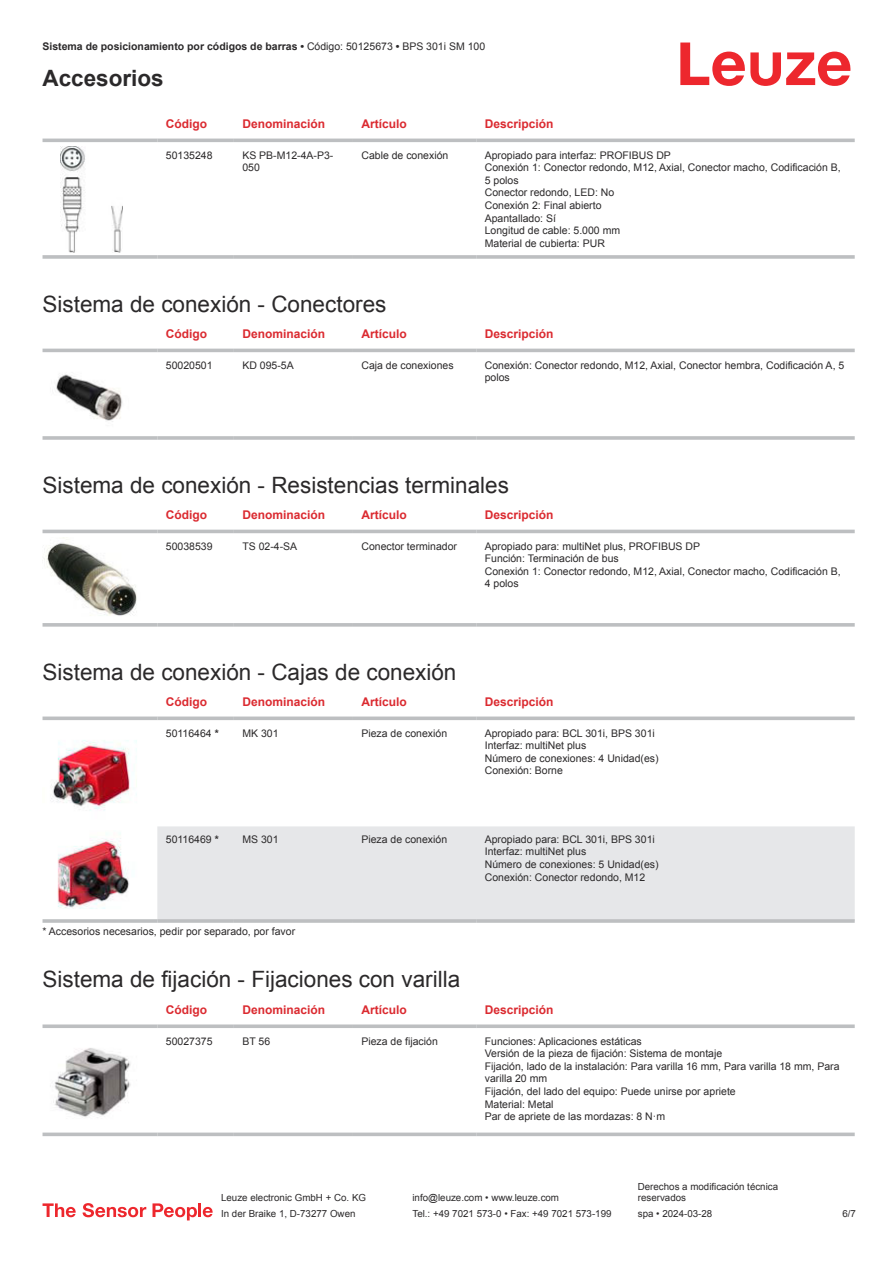
<style>
.page{position:relative;width:893px;height:1263px;background:#fff}
.page>*{position:absolute;margin:0;border:0;box-sizing:border-box;transform-origin:0 0}
.t1{font:22.5px "Arial";color:#2b292a}
.t2{font:700 22.5px "Arial";color:#2b292a}
.t3{font:700 12px "Arial";color:#db2a30}
.t4{font:10.5px/12.6px "Arial";color:#2b292a}
.t5{font:700 10.5px "Arial";color:#2b292a}
.t6{font:9.75px/11.7px "Arial";color:#2b292a}
.s1{font-weight:400}
.s2{font-weight:700}
</style>
<div class="page">
<svg style="left:680px;top:43px;width:170px;height:43px"></svg>
<svg style="left:43px;top:138px;width:812px;height:1px"></svg>
<hr style="left:43px;top:139px;width:114px;height:3px;background:#bdbfc1">
<hr style="left:157px;top:139px;width:77px;height:3px;background:#bdbfc1">
<hr style="left:234px;top:139px;width:119px;height:3px;background:#bdbfc1">
<hr style="left:353px;top:139px;width:123px;height:3px;background:#bdbfc1">
<hr style="left:476px;top:139px;width:379px;height:3px;background:#bdbfc1">
<svg style="left:43px;top:255px;width:114px;height:4px"></svg>
<hr style="left:157px;top:255px;width:77px;height:4px;background:#c7c8ca">
<hr style="left:234px;top:255px;width:119px;height:4px;background:#bdbfc1">
<svg style="left:353px;top:255px;width:123px;height:4px"></svg>
<hr style="left:476px;top:255px;width:379px;height:4px;background:#c7c8ca">
<img style="left:60px;top:146px;width:63px;height:107px">
<svg style="left:43px;top:348px;width:812px;height:5px;fill:#efeff0"></svg>
<hr style="left:43px;top:349px;width:114px;height:3px;background:#bdbfc1">
<hr style="left:157px;top:349px;width:77px;height:3px;background:#bdbfc1">
<hr style="left:234px;top:349px;width:119px;height:3px;background:#bdbfc1">
<hr style="left:353px;top:349px;width:123px;height:3px;background:#bdbfc1">
<hr style="left:476px;top:349px;width:379px;height:3px;background:#bdbfc1">
<hr style="left:43px;top:436px;width:114px;height:4px;background:#bdbfc1">
<hr style="left:157px;top:436px;width:77px;height:4px;background:#c8cacb">
<hr style="left:234px;top:436px;width:119px;height:4px;background:#c3c5c6">
<hr style="left:353px;top:436px;width:123px;height:4px;background:#bdbfc1">
<hr style="left:476px;top:436px;width:379px;height:4px;background:#c8cacb">
<img style="left:56px;top:374px;width:67px;height:48px">
<div style="left:43px;top:529px;width:812px;height:5px;background:#efeff0"></div>
<hr style="left:43px;top:530px;width:114px;height:3px;background:#bdbfc1">
<hr style="left:157px;top:530px;width:77px;height:3px;background:#bdbfc1">
<hr style="left:234px;top:530px;width:119px;height:3px;background:#bdbfc1">
<hr style="left:353px;top:530px;width:123px;height:3px;background:#bdbfc1">
<hr style="left:476px;top:530px;width:379px;height:3px;background:#bdbfc1">
<svg style="left:43px;top:623px;width:114px;height:4px"></svg>
<svg style="left:157px;top:623px;width:77px;height:4px"></svg>
<svg style="left:234px;top:623px;width:119px;height:4px"></svg>
<svg style="left:353px;top:623px;width:123px;height:4px"></svg>
<svg style="left:476px;top:623px;width:379px;height:4px;background:#c3c5c7"></svg>
<img style="left:44px;top:537px;width:93px;height:79px">
<div style="left:157px;top:826px;width:698px;height:93px;background:#e6e7e9"></div>
<svg style="left:43px;top:716px;width:114px;height:4px"></svg>
<svg style="left:157px;top:716px;width:77px;height:4px"></svg>
<svg style="left:234px;top:716px;width:119px;height:4px"></svg>
<svg style="left:353px;top:716px;width:123px;height:4px"></svg>
<svg style="left:476px;top:716px;width:379px;height:4px;background:#c5c7c9"></svg>
<hr style="left:43px;top:919px;width:114px;height:4px;background:#c3c5c7">
<hr style="left:157px;top:919px;width:77px;height:4px;background:#c6c7c9">
<hr style="left:234px;top:919px;width:119px;height:4px;background:#bdbfc1">
<hr style="left:353px;top:919px;width:123px;height:4px;background:#bdbfc1">
<hr style="left:476px;top:919px;width:379px;height:4px;background:#c6c7c9">
<img style="left:51px;top:740px;width:86px;height:71px">
<img style="left:57px;top:833px;width:72px;height:76px">
<svg style="left:43px;top:1136px;width:811px;height:1px"></svg>
<svg style="left:43px;top:1024px;width:114px;height:4px"></svg>
<svg style="left:157px;top:1024px;width:77px;height:4px"></svg>
<svg style="left:234px;top:1024px;width:119px;height:4px"></svg>
<svg style="left:353px;top:1024px;width:123px;height:4px"></svg>
<svg style="left:476px;top:1024px;width:379px;height:4px;background:#c5c6c8"></svg>
<svg style="left:43px;top:1132px;width:114px;height:4px"></svg>
<svg style="left:157px;top:1132px;width:77px;height:4px"></svg>
<svg style="left:234px;top:1132px;width:119px;height:4px"></svg>
<svg style="left:353px;top:1132px;width:123px;height:4px"></svg>
<svg style="left:476px;top:1132px;width:379px;height:4px;background:#c6c8ca"></svg>
<img style="left:53px;top:1048px;width:78px;height:70px">
<svg style="left:43px;top:1203px;width:33px;height:14px"></svg>
<svg style="left:83px;top:1203px;width:63px;height:14px"></svg>
<svg style="left:153px;top:1203px;width:44px;height:17px"></svg>
<hr style="left:198px;top:1203px;width:3px;height:14px;background:#ed272d">
<svg style="left:203px;top:1207px;width:10px;height:10px"></svg>
<p class="t5" style="left:43px;top:43px;width:444px">Sistema de posicionamiento por códigos de barras • <span class="s1">Código: 50125673</span> • <span class="s1">BPS 301i SM 100</span></p>
<h1 class="t2" style="left:43px;top:70px;width:123px">Accesorios</h1>
<p class="t3" style="left:166px;top:119px;width:43px">Código</p>
<p class="t3" style="left:242px;top:119px;width:84px">Denominación</p>
<p class="t3" style="left:361px;top:119px;width:47px">Artículo</p>
<p class="t3" style="left:485px;top:119px;width:70px">Descripción</p>
<p class="t4" style="left:166px;top:150px;width:48px">50135248</p>
<p class="t4" style="left:242px;top:150px;width:93px">KS PB-M12-4A-P3-<br>050</p>
<p class="t4" style="left:361px;top:150px;width:88px">Cable de conexión</p>
<p class="t4" style="left:485px;top:150px;width:358px">Apropiado para interfaz: PROFIBUS DP<br>Conexión 1: Conector redondo, M12, Axial, Conector macho, Codificación B,<br>5 polos<br>Conector redondo, LED: No<br>Conexión 2: Final abierto<br>Apantallado: Sí<br>Longitud de cable: 5.000 mm<br>Material de cubierta: PUR</p>
<h1 class="t1" style="left:43px;top:295px;width:345px">Sistema de conexión - Conectores</h1>
<p class="t3" style="left:166px;top:329px;width:43px">Código</p>
<p class="t3" style="left:242px;top:329px;width:84px">Denominación</p>
<p class="t3" style="left:361px;top:329px;width:47px">Artículo</p>
<p class="t3" style="left:485px;top:329px;width:70px">Descripción</p>
<p class="t4" style="left:166px;top:360px;width:48px">50020501</p>
<p class="t4" style="left:242px;top:360px;width:53px">KD 095-5A</p>
<p class="t4" style="left:361px;top:360px;width:94px">Caja de conexiones</p>
<p class="t4" style="left:485px;top:360px;width:361px">Conexión: Conector redondo, M12, Axial, Conector hembra, Codificación A, 5 polos</p>
<h1 class="t1" style="left:43px;top:476px;width:468px">Sistema de conexión - Resistencias terminales</h1>
<p class="t3" style="left:166px;top:510px;width:43px">Código</p>
<p class="t3" style="left:242px;top:510px;width:84px">Denominación</p>
<p class="t3" style="left:361px;top:510px;width:47px">Artículo</p>
<p class="t3" style="left:485px;top:510px;width:70px">Descripción</p>
<p class="t4" style="left:166px;top:541px;width:48px">50038539</p>
<p class="t4" style="left:242px;top:541px;width:56px">TS 02-4-SA</p>
<p class="t4" style="left:361px;top:541px;width:97px">Conector terminador</p>
<p class="t4" style="left:485px;top:541px;width:358px">Apropiado para: multiNet plus, PROFIBUS DP<br>Función: Terminación de bus<br>Conexión 1: Conector redondo, M12, Axial, Conector macho, Codificación B, 4 polos</p>
<h1 class="t1" style="left:43px;top:663px;width:415px">Sistema de conexión - Cajas de conexión</h1>
<p class="t3" style="left:166px;top:697px;width:43px">Código</p>
<p class="t3" style="left:242px;top:697px;width:84px">Denominación</p>
<p class="t3" style="left:361px;top:697px;width:47px">Artículo</p>
<p class="t3" style="left:485px;top:697px;width:70px">Descripción</p>
<p class="t4" style="left:166px;top:727px;width:54px">50116464 <span class="s2">*</span></p>
<p class="t4" style="left:242px;top:727px;width:38px">MK 301</p>
<p class="t4" style="left:361px;top:727px;width:87px">Pieza de conexión</p>
<p class="t4" style="left:485px;top:727px;width:175px">Apropiado para: BCL 301i, BPS 301i<br>Interfaz: multiNet plus<br>Número de conexiones: 4 Unidad(es)<br>Conexión: Borne</p>
<p class="t4" style="left:166px;top:834px;width:54px">50116469 <span class="s2">*</span></p>
<p class="t4" style="left:242px;top:834px;width:38px">MS 301</p>
<p class="t4" style="left:361px;top:834px;width:87px">Pieza de conexión</p>
<p class="t4" style="left:485px;top:834px;width:175px">Apropiado para: BCL 301i, BPS 301i<br>Interfaz: multiNet plus<br>Número de conexiones: 5 Unidad(es)<br>Conexión: Conector redondo, M12</p>
<p class="t4" style="left:43px;top:926px;width:254px">* Accesorios necesarios, pedir por separado, por favor</p>
<h1 class="t1" style="left:43px;top:971px;width:419px">Sistema de fijación - Fijaciones con varilla</h1>
<p class="t3" style="left:166px;top:1005px;width:43px">Código</p>
<p class="t3" style="left:242px;top:1005px;width:84px">Denominación</p>
<p class="t3" style="left:361px;top:1005px;width:47px">Artículo</p>
<p class="t3" style="left:485px;top:1005px;width:70px">Descripción</p>
<p class="t4" style="left:166px;top:1035px;width:48px">50027375</p>
<p class="t4" style="left:242px;top:1035px;width:29px">BT 56</p>
<p class="t4" style="left:361px;top:1035px;width:78px">Pieza de fijación</p>
<p class="t4" style="left:485px;top:1035px;width:356px">Funciones: Aplicaciones estáticas<br>Versión de la pieza de fijación: Sistema de montaje<br>Fijación, lado de la instalación: Para varilla 16 mm, Para varilla 18 mm, Para varilla 20 mm<br>Fijación, del lado del equipo: Puede unirse por apriete<br>Material: Metal<br>Par de apriete de las mordazas: 8 N·m</p>
<p class="t6" style="left:221px;top:1193px;width:146px">Leuze electronic GmbH + Co. KG</p>
<p class="t6" style="left:412px;top:1193px;width:148px">info@leuze.com • www.leuze.com</p>
<p class="t6" style="left:638px;top:1181px;width:142px">Derechos a modificación técnica reservados</p>
<p class="t6" style="left:221px;top:1209px;width:136px">In der Braike 1, D-73277 Owen</p>
<p class="t6" style="left:412px;top:1209px;width:201px">Tel.: +49 7021 573-0 • Fax: +49 7021 573-199</p>
<p class="t6" style="left:638px;top:1209px;width:76px">spa • 2024-03-28</p>
<p class="t6" style="left:842px;top:1209px;width:15px">6 /7</p>
</div>
